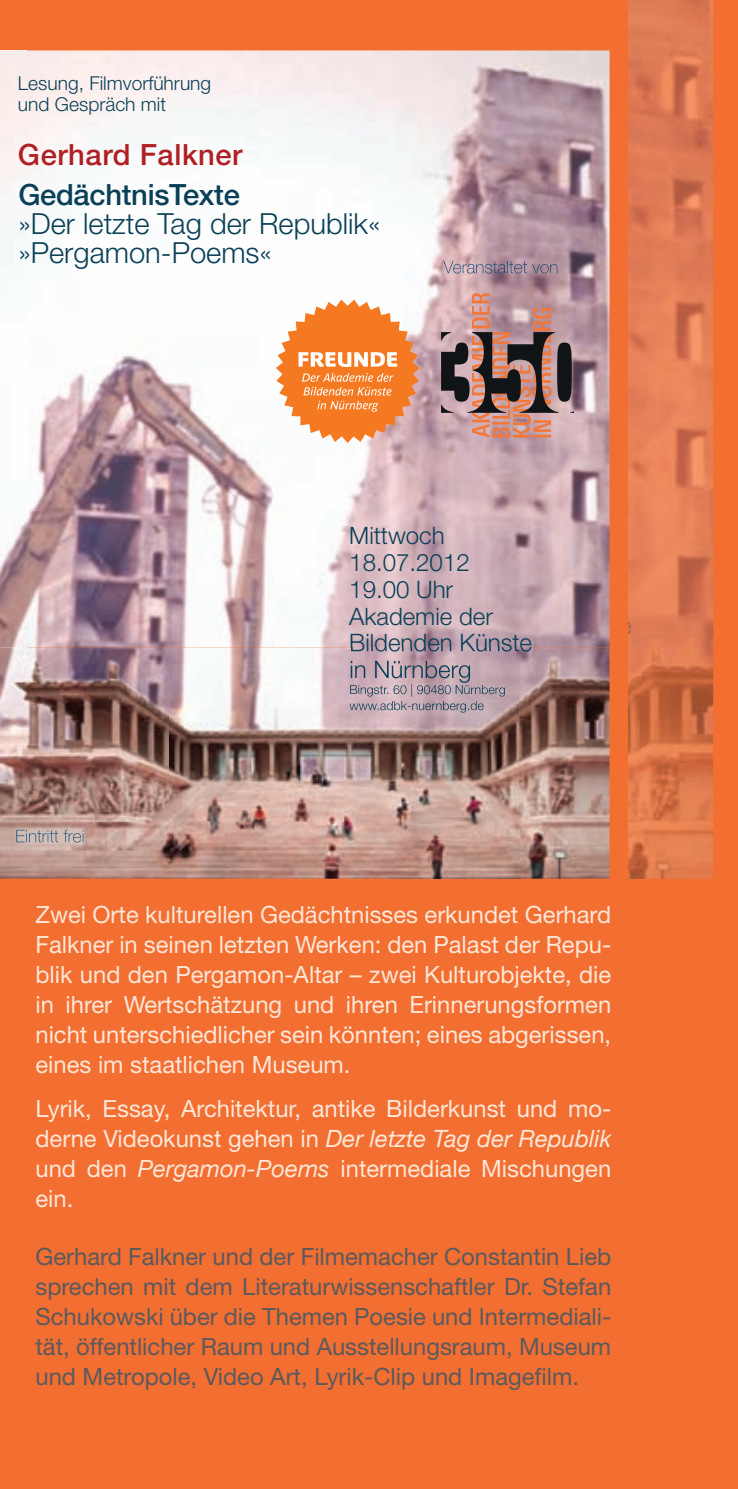
<style>
.page{position:relative;width:738px;height:1489px;background:#fff}
.page>*{position:absolute;margin:0;border:0;box-sizing:border-box;transform-origin:0 0}
.t1{font:300 29px/29px "Helvetica Neue LT";color:#0a4057}
.t2{font:500 29px "Helvetica Neue LT";letter-spacing:-.01em;color:#0a4057}
.t3{font:500 29px "Helvetica Neue LT";letter-spacing:.02em;color:#b01f23}
.t4{font:300 24px/26.8px "Helvetica Neue LT";color:#0a4057}
.t5{font:23.75px/30px "Helvetica Neue LT";color:#fee7d8;text-align:justify}
.t6{font:23.75px/30px "Helvetica Neue LT";color:#5a5a5d;text-align:justify}
.t7{font:300 19.25px/21.2px "Helvetica Neue LT";color:#0a4057}
.s1{font-style:italic}
</style>
<div class="page">
<div style="left:0;top:0;width:737px;height:1488px;background:#f36e31"></div>
<img style="left:0;top:50px;width:609px;height:828px">
<img style="left:351px;top:634px;width:180px;height:13px">
<img style="left:351px;top:647px;width:180px;height:4px">
<img style="left:350px;top:660px;width:119px;height:23px">
<img style="left:350px;top:684px;width:154px;height:12px">
<img style="left:349px;top:701px;width:134px;height:11px">
<img style="left:628px;top:0;width:84px;height:630px">
<img style="left:628px;top:615px;width:3px;height:15px">
<img style="left:631px;top:630px;width:81px;height:4px">
<img style="left:628px;top:634px;width:84px;height:244px">
<svg style="left:628px;top:630px;width:3px;height:5px"></svg>
<img style="left:443px;top:261px;width:114px;height:12px">
<img style="left:16px;top:829px;width:67px;height:13px">
<svg style="left:275px;top:299px;width:144px;height:144px"></svg>
<div style="left:556px;top:342px;width:15px;height:59px;background:#111416;border-radius:50%"></div>
<svg style="left:570px;top:400px;width:2px;height:13px"></svg>
<svg style="left:441px;top:293px;width:117px;height:144px;background:#a17a75"></svg>
<p class="t7" style="left:18px;top:72px;width:195px">Lesung, Filmvorführung und Gespräch mit</p>
<p class="t3" style="left:18px;top:138px;width:226px">Gerhard Falkner</p>
<p class="t2" style="left:18px;top:177px;width:223px">GedächtnisTexte</p>
<p class="t1" style="left:18px;top:208px;width:363px">»Der letzte Tag der Republik« »Pergamon-Poems«</p>
<p class="t4" style="left:349px;top:522px;width:184px">Mittwoch<br>18.07.2012<br>19.00 Uhr<br>Akademie der<br>Bildenden Künste</p>
<p class="t5" style="left:35px;top:898px;width:577px">Zwei Orte kulturellen Gedächtnisses erkundet Gerhard Falkner in seinen letzten Werken: den Palast der Repu&shy;blik und den Pergamon-Altar – zwei Kulturobjekte, die in ihrer Wertschätzung und ihren Erinnerungsformen nicht unterschiedlicher sein könnten; eines abgerissen, eines im staatlichen Museum.</p>
<p class="t5" style="left:35px;top:1092px;width:577px">Lyrik, Essay, Architektur, antike Bilderkunst und mo&shy;derne Videokunst gehen in <span class="s1">Der letzte Tag der Republik </span>und den <span class="s1">Pergamon-Poems</span> intermediale Mischungen ein.</p>
<p class="t6" style="left:35px;top:1241px;width:577px">Gerhard Falkner und der Filmemacher Constantin Lieb sprechen mit dem Literaturwissenschaftler Dr. Stefan Schukowski über die Themen Poesie und Intermediali&shy;tät, öffentlicher Raum und Ausstellungsraum, Museum und Metropole, Video Art, Lyrik-Clip und Imagefilm.</p>
</div>
